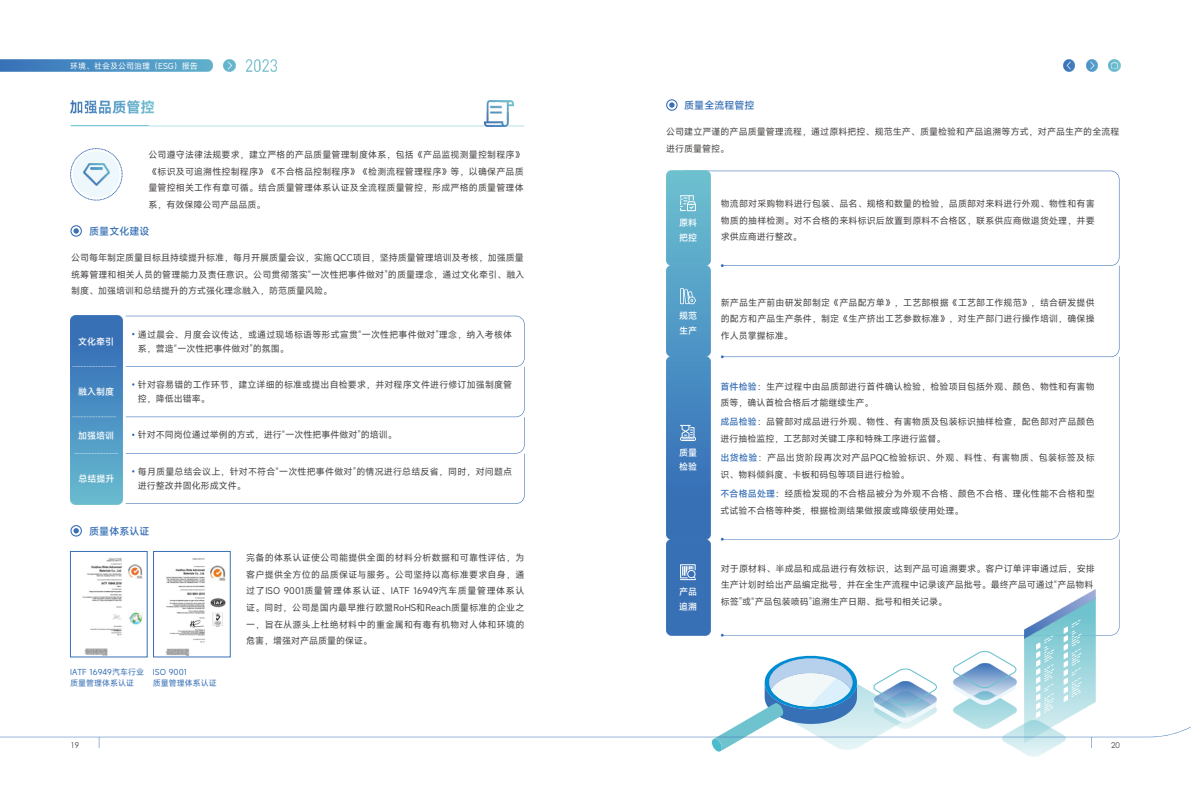
<style>
.page{position:relative;width:1191px;height:808px;background:#fff}
.page>*{position:absolute;margin:0;border:0;box-sizing:border-box;transform-origin:0 0}
.t1{font:500 10px "Mi Sans";color:#3870b6}
.t2{font:9px/16.7px "Mi Sans";letter-spacing:.015em;color:#474443}
.t3{font:9px/16.7px "Mi Sans";letter-spacing:.04em;color:#474443}
.t4{font:500 9px/14.3px "Mi Sans";color:#fefefe}
.t5{font:8px/10.6px "Mi Sans";color:#3870b6}
.t6{font:8px "Mi Sans";color:#fefefe}
.t7{font:8px "Century Gothic";color:#474443}
.s1{font-weight:500;color:#3870b6}
</style>
<div class="page">
<img style="left:1022px;top:752px;width:23px;height:4px">
<svg style="left:224px;top:60px;width:11px;height:11px"></svg>
<img style="left:0;top:60px;width:212px;height:11px">
<img style="left:246px;top:60px;width:31px;height:11px">
<svg style="left:1086px;top:60px;width:11px;height:11px"></svg>
<svg style="left:1063px;top:60px;width:12px;height:11px"></svg>
<svg style="left:1108px;top:60px;width:12px;height:11px"></svg>
<svg style="left:666px;top:99px;width:11px;height:12px"></svg>
<img style="left:70px;top:316px;width:52px;height:188px">
<svg style="left:74px;top:453px;width:45px;height:1px"></svg>
<svg style="left:72px;top:366px;width:45px;height:1px"></svg>
<svg style="left:126px;top:316px;width:398px;height:188px"></svg>
<svg style="left:72px;top:417px;width:45px;height:1px"></svg>
<svg style="left:70px;top:225px;width:12px;height:12px"></svg>
<svg style="left:70px;top:525px;width:12px;height:11px"></svg>
<svg style="left:710px;top:171px;width:409px;height:95px"></svg>
<svg style="left:721px;top:539px;width:392px;height:80px"></svg>
<svg style="left:721px;top:266px;width:398px;height:92px"></svg>
<img style="left:666px;top:170px;width:44px;height:449px">
<svg style="left:680px;top:195px;width:16px;height:16px"></svg>
<svg style="left:680px;top:288px;width:16px;height:16px"></svg>
<svg style="left:680px;top:425px;width:16px;height:16px"></svg>
<svg style="left:680px;top:564px;width:16px;height:16px"></svg>
<img style="left:82px;top:558px;width:61px;height:61px">
<div style="left:70px;top:551px;width:77px;height:106px;border:1px solid #3870b6"></div>
<img style="left:166px;top:558px;width:60px;height:61px">
<div style="left:153px;top:551px;width:77px;height:106px;border:1px solid #3870b6"></div>
<img style="left:70px;top:100px;width:83px;height:14px">
<img style="left:484px;top:101px;width:30px;height:24px">
<svg style="left:71px;top:125px;width:453px;height:1px"></svg>
<div style="left:73px;top:151px;width:47px;height:47px;background:#eef7fc;border-radius:50%"></div>
<div style="left:70px;top:148px;width:52px;height:52px;border:1px dashed #3870b6;border-radius:50%"></div>
<img style="left:84px;top:163px;width:25px;height:22px">
<svg style="left:90px;top:168px;width:12px;height:1px"></svg>
<img style="left:1024px;top:589px;width:71px;height:30px">
<svg style="left:0;top:619px;width:1190px;height:133px"></svg>
<p class="t6" style="left:70px;top:61px;width:129px">环境、社会及公司治理（ESG）报告</p>
<p class="t2" style="left:148px;top:146px;width:377px;text-align:justify">公司遵守法律法规要求，建立严格的产品质量管理制度体系，包括《产品监视测量控制程序》《标识及可追溯性控制程序》《不合格品控制程序》《检测流程管理程序》等，以确保产品质量管控相关工作有章可循。结合质量管理体系认证及全流程质量管控，形成严格的质量管理体系，有效保障公司产品品质。</p>
<p class="t1" style="left:89px;top:226px;width:61px">质量文化建设</p>
<p class="t2" style="left:71px;top:249px;width:455px;text-align:justify">公司每年制定质量目标且持续提升标准，每月开展质量会议，实施QCC项目，坚持质量管理培训及考核，加强质量统筹管理和相关人员的管理能力及责任意识。公司贯彻落实“一次性把事件做对”的质量理念，通过文化牵引、融入制度、加强培训和总结提升的方式强化理念融入，防范质量风险。</p>
<p class="t2" style="left:138px;top:327px;width:376px;line-height:14.3px">通过晨会、月度会议传达，或通过现场标语等形式宣贯“一次性把事件做对”理念，纳入考核体系，营造“一次性把事件做对”的氛围。</p>
<p class="t2" style="left:138px;top:377px;width:376px;line-height:14.3px">针对容易错的工作环节，建立详细的标准或提出自检要求，并对程序文件进行修订加强制度管控，降低出错率。</p>
<p class="t4" style="left:78px;top:334px;width:37px">文化牵引</p>
<p class="t4" style="left:78px;top:384px;width:37px">融入制度</p>
<p class="t4" style="left:78px;top:428px;width:37px">加强培训</p>
<p class="t4" style="left:78px;top:471px;width:37px">总结提升</p>
<p class="t2" style="left:138px;top:426px;width:260px">针对不同岗位通过举例的方式，进行“一次性把事件做对”的培训。</p>
<p class="t2" style="left:138px;top:464px;width:376px;line-height:14.3px">每月质量总结会议上，针对不符合“一次性把事件做对”的情况进行总结反省，同时，对问题点进行整改并固化形成文件。</p>
<p class="t1" style="left:89px;top:526px;width:61px">质量体系认证</p>
<p class="t5" style="left:70px;top:667px;width:75px">IATF 16949汽车行业质量管理体系认证</p>
<p class="t5" style="left:153px;top:667px;width:65px">ISO 9001<br>质量管理体系认证</p>
<p class="t2" style="left:246px;top:549px;width:280px;text-align:justify">完备的体系认证使公司能提供全面的材料分析数据和可靠性评估，为客户提供全方位的品质保证与服务。公司坚持以高标准要求自身，通过了ISO 9001质量管理体系认证、IATF 16949汽车质量管理体系认证。同时，公司是国内最早推行欧盟RoHS和Reach质量标准的企业之一，旨在从源头上杜绝材料中的重金属和有毒有机物对人体和环境的危害，增强对产品质量的保证。</p>
<p class="t1" style="left:684px;top:100px;width:71px">质量全流程管控</p>
<p class="t2" style="left:666px;top:123px;width:455px">公司建立严谨的产品质量管理流程，通过原料把控、规范生产、质量检验和产品追溯等方式，对产品生产的全流程进行质量管控。</p>
<p class="t4" style="left:679px;top:216px;width:19px">原料把控</p>
<p class="t4" style="left:679px;top:309px;width:19px">规范生产</p>
<p class="t4" style="left:679px;top:445px;width:19px">质量检验</p>
<p class="t4" style="left:679px;top:584px;width:19px">产品追溯</p>
<p class="t2" style="left:721px;top:195px;width:375px;text-align:justify">物流部对采购物料进行包装、品名、规格和数量的检验，品质部对来料进行外观、物性和有害物质的抽样检测。对不合格的来料标识后放置到原料不合格区，联系供应商做退货处理，并要求供应商进行整改。</p>
<p class="t2" style="left:721px;top:294px;width:375px;text-align:justify">新产品生产前由研发部制定《产品配方单》，工艺部根据《工艺部工作规范》，结合研发提供的配方和产品生产条件，制定《生产挤出工艺参数标准》，对生产部门进行操作培训，确保操作人员掌握标准。</p>
<p class="t2" style="left:720px;top:378px;width:376px"><span class="s1">首件检验</span>：生产过程中由品质部进行首件确认检验，检验项目包括外观、颜色、物性和有害物质等，确认首检合格后才能继续生产。</p>
<p class="t2" style="left:720px;top:413px;width:376px"><span class="s1">成品检验</span>：品管部对成品进行外观、物性、有害物质及包装标识抽样检查，配色部对产品颜色进行抽检监控，工艺部对关键工序和特殊工序进行监督。</p>
<p class="t3" style="left:720px;top:449px;width:376px"><span class="s1">出货检验</span>：产品出货阶段再次对产品PQC检验标识、外观、料性、有害物质、包装标签及标识、物料倾斜度、卡板和码包等项目进行检验。</p>
<p class="t2" style="left:720px;top:485px;width:376px"><span class="s1">不合格品处理</span>：经质检发现的不合格品被分为外观不合格、颜色不合格、理化性能不合格和型式试验不合格等种类，根据检测结果做报废或降级使用处理。</p>
<p class="t2" style="left:721px;top:560px;width:375px">对于原材料、半成品和成品进行有效标识，达到产品可追溯要求。客户订单评审通过后，安排生产计划时给出产品编定批号，并在全生产流程中记录该产品批号。最终产品可通过“产品物料标签”或“产品包装喷码”追溯生产日期、批号和相关记录。</p>
<p class="t7" style="left:70px;top:742px;width:10px">19</p>
<p class="t7" style="left:1111px;top:742px;width:10px">20</p>
</div>
